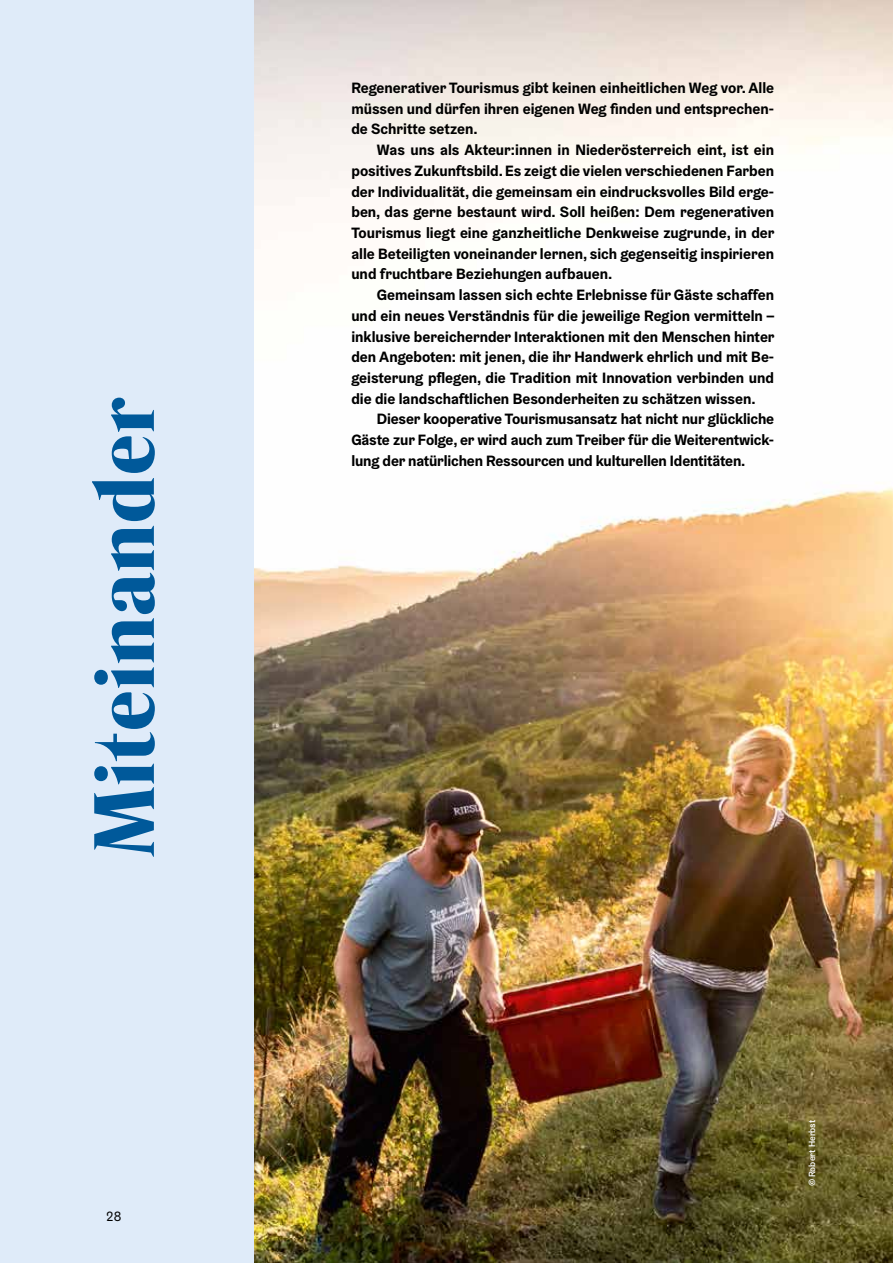
<style>
.page{position:relative;width:893px;height:1263px;background:#dfebf9}
.page>*{position:absolute;margin:0;border:0;box-sizing:border-box;transform-origin:0 0}
.t1{font:900 81px "Rando Display";letter-spacing:.01em;color:#00599a}
.t2{font:700 15px/20.7px "Graebenbach";color:#000;text-align:justify}
.t3{font:13.5px "Graebenbach";color:#000}
.t4{font:500 9px "Graebenbach";color:#fff}
</style>
<div class="page">
<img style="left:254px;top:0;width:639px;height:1263px">
<h1 class="t1" style="left:65px;top:857px;width:462px;rotate:-90deg">Miteinander</h1>
<p class="t3" style="left:106px;top:1208px;width:17px">28</p>
<p class="t2" style="left:351px;top:77px;width:424px">Regenerativer Tourismus gibt keinen einheitlichen Weg vor. Alle müssen und dürfen ihren eigenen Weg finden und entsprechen&shy;de Schritte setzen.</p>
<p class="t2" style="left:351px;top:139px;width:425px;text-indent:26px">Was uns als Akteur:innen in Niederösterreich eint, ist ein positives Zukunftsbild. Es zeigt die vielen verschiedenen Farben der Individualität, die gemeinsam ein eindrucksvolles Bild erge&shy;ben, das gerne bestaunt wird. Soll heißen: Dem regenerativen Tourismus liegt eine ganzheitliche Denkweise zugrunde, in der alle Beteiligten voneinander lernen, sich gegenseitig inspirieren und fruchtbare Beziehungen aufbauen.</p>
<p class="t2" style="left:351px;top:284px;width:425px;text-indent:26px">Gemeinsam lassen sich echte Erlebnisse für Gäste schaffen und ein neues Verständnis für die jeweilige Region vermitteln – inklusive bereichernder Interaktionen mit den Menschen hinter den Angeboten: mit jenen, die ihr Handwerk ehrlich und mit Be&shy;geisterung pflegen, die Tradition mit Innovation verbinden und die die landschaftlichen Besonderheiten zu schätzen wissen.</p>
<p class="t2" style="left:351px;top:409px;width:424px;text-indent:26px">Dieser kooperative Tourismusansatz hat nicht nur glückliche Gäste zur Folge, er wird auch zum Treiber für die Weiterentwick&shy;lung der natürlichen Ressourcen und kulturellen Identitäten.</p>
<p class="t4" style="left:806px;top:1186px;width:68px;rotate:-90deg">© Robert Herbst</p>
</div>
